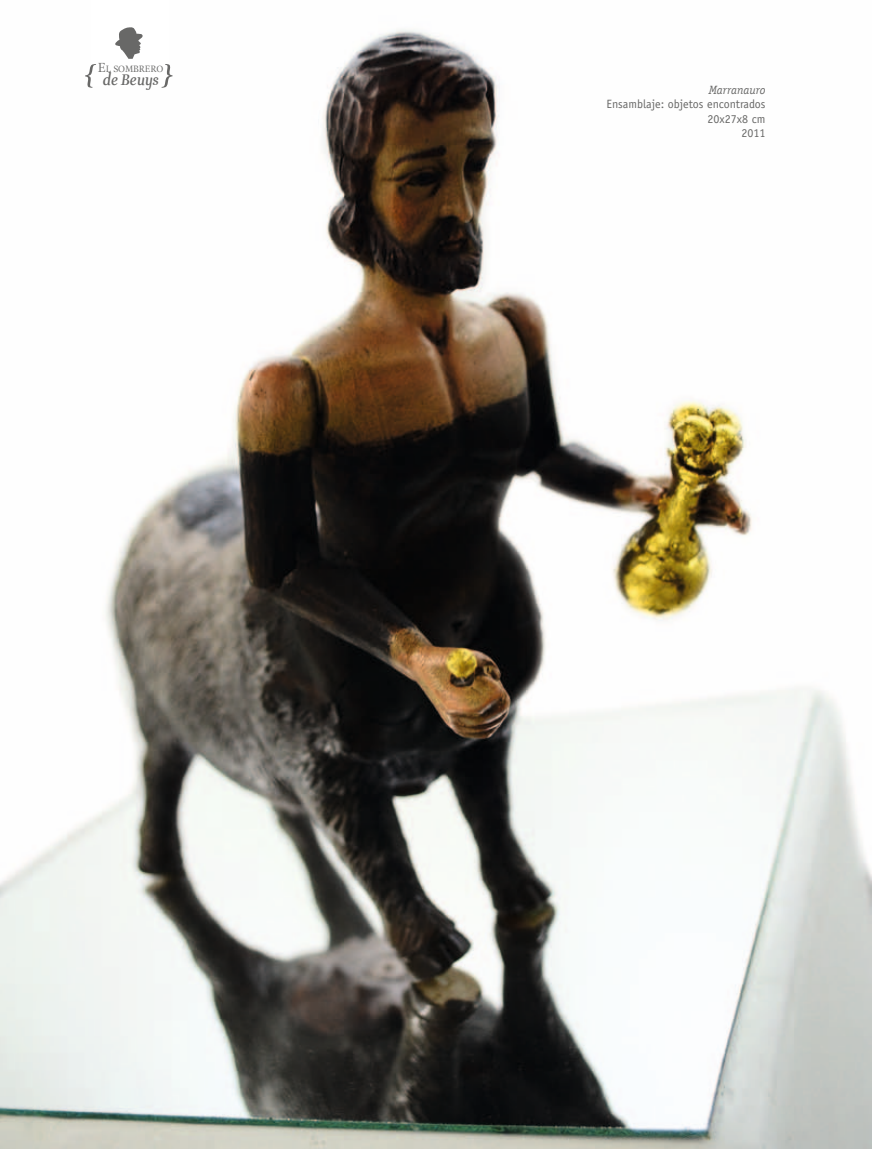
<style>
.page{position:relative;width:872px;height:1149px;background:#fff}
.page>*{position:absolute;margin:0;border:0;box-sizing:border-box;transform-origin:0 0}
.t1{font:italic 700 16.05px "Esta";color:#686867}
.t2{font:12px/14.4px "Officina Sans";color:#686867;text-align:right}
.t3{font:italic 12px "Officina Serif";color:#686867}
.t4{font:9.45px "Esta";letter-spacing:-.015em;color:#686867}
.s1{font-size:13.5px}
</style>
<div class="page">
<img style="left:0;top:29px;width:871px;height:1119px">
<svg style="left:83px;top:27px;width:91px;height:61px"></svg>
<p class="t4" style="left:98px;top:63px;width:67px"><span class="s1">E</span>L SOMBRERO</p>
<h1 class="t1" style="left:103px;top:70px;width:57px">de Beuys</h1>
<p class="t3" style="left:708px;top:83px;width:58px">Marranauro</p>
<p class="t2" style="left:606px;top:97px;width:160px">Ensamblaje: objetos encontrados<br>20x27x8 cm<br>2011</p>
</div>
